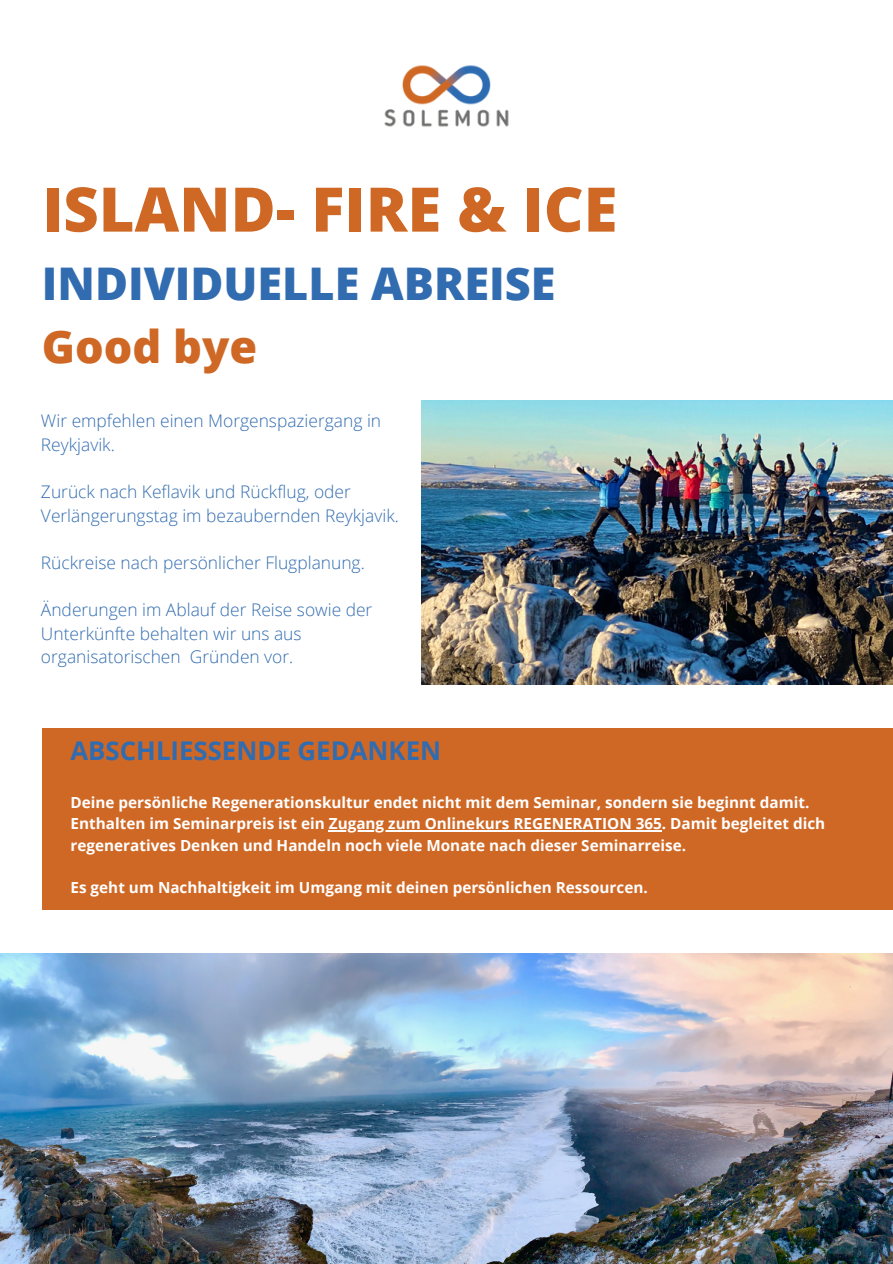
<style>
.page{position:relative;width:893px;height:1264px;background:#fff}
.page>*{position:absolute;margin:0;border:0;box-sizing:border-box;transform-origin:0 0}
.t1{font:800 61.5px "Open Sans";color:#cf6825}
.t2{font:800 45px/63px "Open Sans";color:#316cb0}
.t3{font:700 25.8px "Open Sans";color:#316cb0}
.t4{font:300 17.4px/23.7px "Open Sans";color:#316cb0}
.t5{font:700 15.3px/21.3px "Open Sans";color:#fff}
.s1{color:#cf6825}
</style>
<div class="page">
<img style="left:384px;top:65px;width:125px;height:62px">
<div style="left:43px;top:727px;width:849px;height:182px;background:#cf6825"></div>
<hr style="left:329px;top:830px;width:333px;height:1px;background:#fff">
<img style="left:0;top:953px;width:892px;height:310px">
<img style="left:421px;top:400px;width:471px;height:284px">
<p class="t1" style="left:42px;top:166px;width:577px">ISLAND- FIRE &amp; ICE</p>
<p class="t2" style="left:42px;top:251px;width:515px">INDIVIDUELLE ABREISE<br><span class="s1">Good bye</span></p>
<h3 class="t4" style="left:41px;top:408px;width:341px">Wir empfehlen einen Morgenspaziergang in<br>Reykjavik.</h3>
<h3 class="t4" style="left:41px;top:479px;width:359px">Zurück nach Keflavik und Rückflug, oder<br>Verlängerungstag im bezaubernden Reykjavik.</h3>
<h2 class="t4" style="left:41px;top:550px;width:325px">Rückreise nach persönlicher Flugplanung.</h2>
<p class="t4" style="left:41px;top:597px;width:333px">Änderungen im Ablauf der Reise sowie der<br>Unterkünfte behalten wir uns aus organisatorischen Gründen vor.</p>
<h1 class="t3" style="left:70px;top:733px;width:372px">ABSCHLIESSENDE GEDANKEN</h1>
<p class="t5" style="left:70px;top:791px;width:756px">Deine persönliche Regenerationskultur endet nicht mit dem Seminar, sondern sie beginnt damit.<br>Enthalten im Seminarpreis ist ein Zugang zum Onlinekurs REGENERATION 365. Damit begleitet dich</p>
<h3 class="t5" style="left:70px;top:834px;width:617px">regeneratives Denken und Handeln noch viele Monate nach dieser Seminarreise.</h3>
<h3 class="t5" style="left:70px;top:876px;width:578px">Es geht um Nachhaltigkeit im Umgang mit deinen persönlichen Ressourcen.</h3>
</div>
